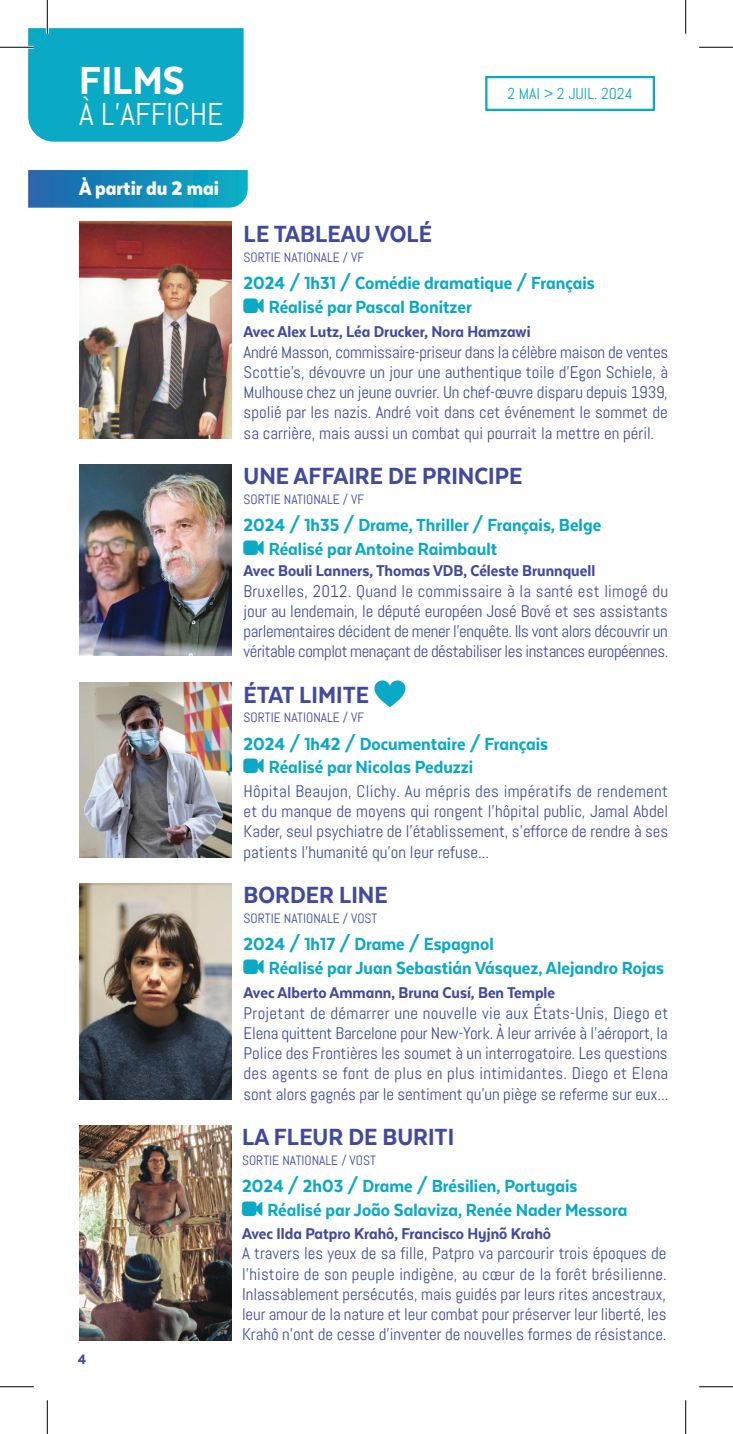
<style>
.page{position:relative;width:733px;height:1434px;background:#fff}
.page>*{position:absolute;margin:0;border:0;box-sizing:border-box;transform-origin:0 0}
.t1{font:800 45px "Texta Narrow Alt";color:#fff}
.t2{font:31.5px "Abel";color:#fff}
.Titre{font:800 27px "Texta Narrow Alt";color:#414a9f}
.t3{font:900 22.5px "Texta Narrow Alt";color:#fff}
.Titre-2{font:800 20.25px "Texta Narrow Alt";color:#0aa9c5}
.Avec_Acteurs{font:800 20.25px "Texta Narrow Alt";color:#0aa9c5}
.Avec_Acteurs-2{font:800 18px "Texta Narrow Alt";color:#414a9f}
.Titre-3{font:16.88px/20.2px "Abel";color:#414a9f;text-align:justify}
.t4{font:15.75px "Abel";color:#0aa9c5}
.t5{font:800 15.75px "Texta Narrow Alt";color:#414a9f}
.Titre-4{font:13.5px "Abel";color:#414a9f}
</style>
<div class="page">
<div style="left:485px;top:76px;width:169px;height:35px;border:2px solid #0aa9c5"></div>
<div style="left:28px;top:28px;width:215px;height:114px;background:#0aa9c5"></div>
<img style="left:79px;top:464px;width:153px;height:191px">
<img style="left:79px;top:222px;width:153px;height:217px">
<svg style="left:28px;top:170px;width:220px;height:38px;background:#188bb9"></svg>
<img style="left:79px;top:683px;width:153px;height:174px">
<img style="left:79px;top:883px;width:153px;height:217px">
<svg style="left:374px;top:680px;width:31px;height:27px"></svg>
<img style="left:79px;top:1125px;width:153px;height:215px">
<hr style="left:0;top:46px;width:34px;height:3px;background:#fff">
<hr style="left:46px;top:0;width:3px;height:34px;background:#fff">
<hr style="left:0;top:47px;width:34px;height:1px;background:#000">
<hr style="left:699px;top:47px;width:33px;height:1px;background:#000">
<hr style="left:0;top:1386px;width:34px;height:1px;background:#000">
<hr style="left:699px;top:1386px;width:33px;height:1px;background:#000">
<hr style="left:47px;top:0;width:1px;height:34px;background:#000">
<hr style="left:47px;top:1400px;width:1px;height:34px;background:#000">
<hr style="left:685px;top:0;width:1px;height:34px;background:#000">
<hr style="left:685px;top:1400px;width:1px;height:34px;background:#000">
<h1 class="t1" style="left:79px;top:57px;width:107px">FILMS</h1>
<h2 class="t2" style="left:79px;top:94px;width:146px">À L’AFFICHE</h2>
<p class="t4" style="left:507px;top:84px;width:127px">2 MAI &gt; 2 JUIL. 2024</p>
<p class="t3" style="left:79px;top:177px;width:141px">À partir du 2 mai</p>
<p class="t5" style="left:78px;top:1351px;width:10px">4</p>
<p class="Titre" style="left:243px;top:220px;width:190px">LE TABLEAU VOLÉ</p>
<p class="Titre-4" style="left:243px;top:248px;width:122px">SORTIE NATIONALE / VF</p>
<p class="Titre-2" style="left:243px;top:272px;width:352px">2024 / 1h31 / Comédie dramatique / Français</p>
<p class="Titre-2" style="left:269px;top:296px;width:204px">Réalisé par Pascal Bonitzer</p>
<p class="Avec_Acteurs-2" style="left:243px;top:323px;width:288px">Avec Alex Lutz, Léa Drucker, Nora Hamzawi</p>
<p class="Titre-3" style="left:243px;top:342px;width:426px">André Masson, commissaire-priseur dans la célèbre maison de ventes Scottie’s, dévouvre un jour une authentique toile d’Egon Schiele, à Mulhouse chez un jeune ouvrier. Un chef-œuvre disparu depuis 1939, spolié par les nazis. André voit dans cet événement le sommet de sa carrière, mais aussi un combat qui pourrait la mettre en péril.</p>
<p class="Titre" style="left:243px;top:462px;width:280px">UNE AFFAIRE DE PRINCIPE</p>
<p class="Titre-4" style="left:243px;top:490px;width:122px">SORTIE NATIONALE / VF</p>
<p class="Titre-2" style="left:243px;top:515px;width:359px">2024 / 1h35 / Drame, Thriller / Français, Belge</p>
<p class="Avec_Acteurs" style="left:269px;top:538px;width:230px">Réalisé par Antoine Raimbault</p>
<p class="Avec_Acteurs-2" style="left:243px;top:561px;width:353px">Avec Bouli Lanners, Thomas VDB, Céleste Brunnquell</p>
<p class="Titre-3" style="left:243px;top:581px;width:426px">Bruxelles, 2012. Quand le commissaire à la santé est limogé du jour au lendemain, le député européen José Bové et ses assistants parlementaires décident de mener l’enquête. Ils vont alors découvrir un véritable complot menaçant de déstabiliser les instances européennes.</p>
<p class="Titre" style="left:243px;top:681px;width:127px">ÉTAT LIMITE</p>
<p class="Titre-4" style="left:243px;top:709px;width:122px">SORTIE NATIONALE / VF</p>
<p class="Titre-2" style="left:243px;top:733px;width:306px">2024 / 1h42 / Documentaire / Français</p>
<p class="Titre-2" style="left:269px;top:757px;width:206px">Réalisé par Nicolas Peduzzi</p>
<p class="Titre-3" style="left:243px;top:781px;width:426px">Hôpital Beaujon, Clichy. Au mépris des impératifs de rendement et du manque de moyens qui rongent l’hôpital public, Jamal Abdel Kader, seul psychiatre de l’établissement, s’efforce de rendre à ses patients l’humanité qu’on leur refuse...</p>
<p class="Titre" style="left:243px;top:881px;width:146px">BORDER LINE</p>
<p class="Titre-4" style="left:243px;top:909px;width:135px">SORTIE NATIONALE / VOST</p>
<p class="Titre-2" style="left:243px;top:934px;width:251px">2024 / 1h17 / Drame / Espagnol</p>
<p class="Titre-2" style="left:269px;top:957px;width:396px">Réalisé par Juan Sebastián Vásquez, Alejandro Rojas</p>
<p class="Avec_Acteurs-2" style="left:243px;top:984px;width:313px">Avec Alberto Ammann, Bruna Cusí, Ben Temple</p>
<p class="Titre-3" style="left:243px;top:1003px;width:426px">Projetant de démarrer une nouvelle vie aux États-Unis, Diego et Elena quittent Barcelone pour New-York. À leur arrivée à l’aéroport, la Police des Frontières les soumet à un interrogatoire. Les questions des agents se font de plus en plus intimidantes. Diego et Elena sont alors gagnés par le sentiment qu'un piège se referme sur eux...</p>
<p class="Titre" style="left:242px;top:1123px;width:213px">LA FLEUR DE BURITI</p>
<p class="Titre-4" style="left:242px;top:1152px;width:135px">SORTIE NATIONALE / VOST</p>
<p class="Titre-2" style="left:242px;top:1176px;width:337px">2024 / 2h03 / Drame / Brésilien, Portugais</p>
<p class="Titre-2" style="left:267px;top:1199px;width:361px">Réalisé par João Salaviza, Renée Nader Messora</p>
<p class="Avec_Acteurs-2" style="left:242px;top:1224px;width:310px">Avec Ilda Patpro Krahô, Francisco Hyjnõ Krahô</p>
<p class="Titre-3" style="left:242px;top:1243px;width:426px">A travers les yeux de sa fille, Patpro va parcourir trois époques de l’histoire de son peuple indigène, au cœur de la forêt brésilienne.<br>Inlassablement persécutés, mais guidés par leurs rites ancestraux, leur amour de la nature et leur combat pour préserver leur liberté, les Krahô n’ont de cesse d’inventer de nouvelles formes de résistance.</p>
</div>
